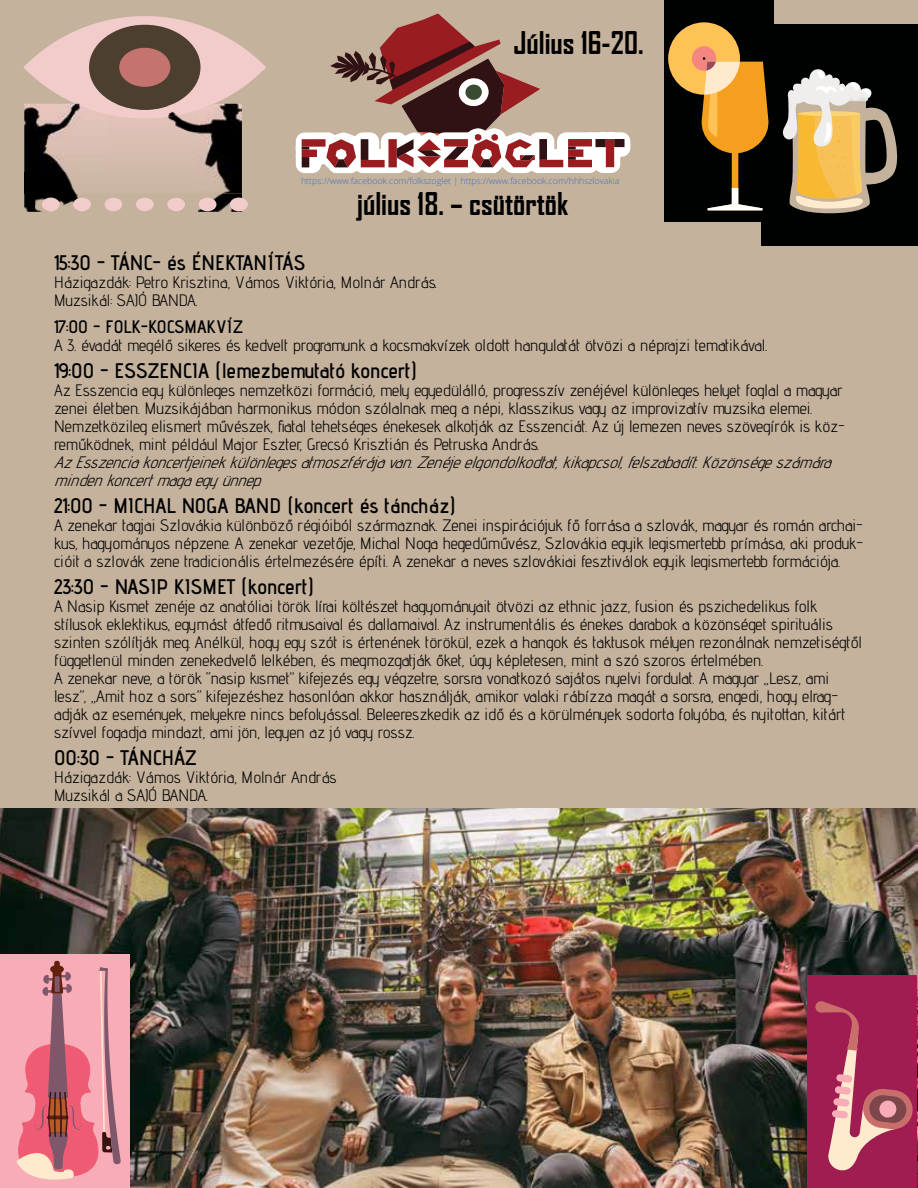
<style>
.page{position:relative;width:918px;height:1188px;background:#c4b29d}
.page>*{position:absolute;margin:0;border:0;box-sizing:border-box;transform-origin:0 0}
.t1{font:700 30px "Agency FB";color:#000}
.t2{font:600 21px "Advent Pro";color:#000}
.t3{font:600 18px "Advent Pro";color:#000}
.t4{font:16.5px/18px "Advent Pro";color:#000}
.t5{font:italic 16.5px/18px "Advent Pro";color:#000}
.t6{font:300 8.55px "Open Sans";color:#3d71b8}
</style>
<div class="page">
<svg style="left:295px;top:13px;width:336px;height:161px"></svg>
<img style="left:0;top:808px;width:917px;height:380px">
<div style="left:808px;top:976px;width:109px;height:212px;background:#9f1d51"></div>
<div style="left:815px;top:1001px;width:12px;height:12px;background:#ca6e6b;border-radius:50%"></div>
<svg style="left:822px;top:1002px;width:91px;height:169px"></svg>
<div style="left:0;top:955px;width:130px;height:233px;background:#f7acb7"></div>
<svg style="left:16px;top:961px;width:105px;height:219px"></svg>
<svg style="left:23px;top:16px;width:243px;height:88px"></svg>
<div style="left:89px;top:25px;width:112px;height:85px;background:#4d3f2f;border-radius:50%"></div>
<div style="left:119px;top:48px;width:51px;height:39px;background:#c5736f;border-radius:50%"></div>
<div style="left:230px;top:198px;width:18px;height:13px;background:#f2ccca;border-radius:50%"></div>
<img style="left:24px;top:193px;width:218px;height:19px">
<img style="left:24px;top:104px;width:86px;height:69px">
<img style="left:110px;top:119px;width:88px;height:54px">
<img style="left:198px;top:104px;width:44px;height:89px">
<img style="left:24px;top:173px;width:174px;height:20px">
<img style="left:76px;top:104px;width:131px;height:15px">
<img style="left:116px;top:104px;width:52px;height:6px">
<div style="left:761px;top:24px;width:157px;height:221px;background:#000101"></div>
<svg style="left:782px;top:69px;width:116px;height:144px"></svg>
<div style="left:664px;top:0;width:110px;height:221px;background:#000101"></div>
<div style="left:668px;top:22px;width:72px;height:73px;background:#fec257;border-radius:50%"></div>
<div style="left:692px;top:46px;width:24px;height:25px;background:#f48580;border-radius:50%"></div>
<svg style="left:700px;top:57px;width:69px;height:153px"></svg>
<h1 class="t1" style="left:514px;top:24px;width:132px">Július 16-20.</h1>
<p class="t6" style="left:301px;top:175px;width:320px">https://www.facebook.com/folkszoglet | https://www.facebook.com/hhhszlovakia</p>
<h1 class="t1" style="left:357px;top:185px;width:213px">július 18. – csütörtök</h1>
<p class="t2" style="left:54px;top:250px;width:253px">15:30 - TÁNC- és ÉNEKTANÍTÁS</p>
<p class="t4" style="left:54px;top:273px;width:385px">Házigazdák: Petro Krisztina, Vámos Viktória, Molnár András.<br>Muzsikál: SAJÓ BANDA.</p>
<p class="t3" style="left:54px;top:316px;width:191px">17:00 - FOLK-KOCSMAKVÍZ</p>
<p class="t4" style="left:54px;top:336px;width:715px">A 3. évadát megélő sikeres és kedvelt programunk a kocsmakvízek oldott hangulatát ötvözi a néprajzi tematikával.</p>
<p class="t2" style="left:54px;top:358px;width:365px">19:00 - ESSZENCIA (lemezbemutató koncert)</p>
<p class="t4" style="left:54px;top:381px;width:792px">Az Esszencia egy különleges nemzetközi formáció, mely egyedülálló, progresszív zenéjével különleges helyet foglal a magyar zenei életben. Muzsikájában harmonikus módon szólalnak meg a népi, klasszikus vagy az improvizatív muzsika elemei.<br>Nemzetközileg elismert művészek, fiatal tehetséges énekesek alkotják az Esszenciát. Az új lemezen neves szövegírók is köz&shy;reműködnek, mint például Major Eszter, Grecsó Krisztián és Petruska András.</p>
<p class="t5" style="left:54px;top:453px;width:785px">AzEsszenciakoncertjeinekkülönlegesatmoszférájavan.Zenéjeelgondolkodtat,kikapcsol,felszabadít.Közönségeszámára mindenkoncertmagaegyünnep.</p>
<p class="t2" style="left:54px;top:493px;width:403px">21:00 - MICHAL NOGA BAND (koncert és táncház)</p>
<p class="t4" style="left:54px;top:516px;width:811px;text-align:justify">A zenekar tagjai Szlovákia különböző régióiból származnak. Zenei inspirációjuk fő forrása a szlovák, magyar és román archai&shy;kus, hagyományos népzene. A zenekar vezetője, Michal Noga hegedűművész, Szlovákia egyik legismertebb prímása, aki produk&shy;cióit a szlovák zene tradicionális értelmezésére építi. A zenekar a neves szlovákiai fesztiválok egyik legismertebb formációja.</p>
<p class="t2" style="left:54px;top:574px;width:261px">23:30 - NASIP KISMET (koncert)</p>
<p class="t4" style="left:54px;top:597px;width:810px">A Nasip Kısmet zenéje az anatóliai török lírai költészet hagyományait ötvözi az ethnic jazz, fusion és pszichedelikus folk stílusok eklektikus, egymást átfedő ritmusaival és dallamaival. Az instrumentális és énekes darabok a közönséget spirituális szinten szólítják meg. Anélkül, hogy egy szót is értenének törökül, ezek a hangok és taktusok mélyen rezonálnak nemzetiségtől függetlenül minden zenekedvelő lelkében, és megmozgatják őket, úgy képletesen, mint a szó szoros értelmében.<br>A zenekar neve, a török “nasip kısmet” kifejezés egy végzetre, sorsra vonatkozó sajátos nyelvi fordulat. A magyar „Lesz, ami lesz”, „Amit hoz a sors” kifejezéshez hasonlóan akkor használják, amikor valaki rábízza magát a sorsra, engedi, hogy elrag&shy;adják az események, melyekre nincs befolyással. Beleereszkedik az idő és a körülmények sodorta folyóba, és nyitottan, kitárt szívvel fogadja mindazt, ami jön, legyen az jó vagy rossz.</p>
<p class="t2" style="left:54px;top:745px;width:144px">00:30 - TÁNCHÁZ</p>
<p class="t4" style="left:54px;top:768px;width:284px">Házigazdák: Vámos Viktória, Molnár András<br>Muzsikál a SAJÓ BANDA.</p>
</div>
